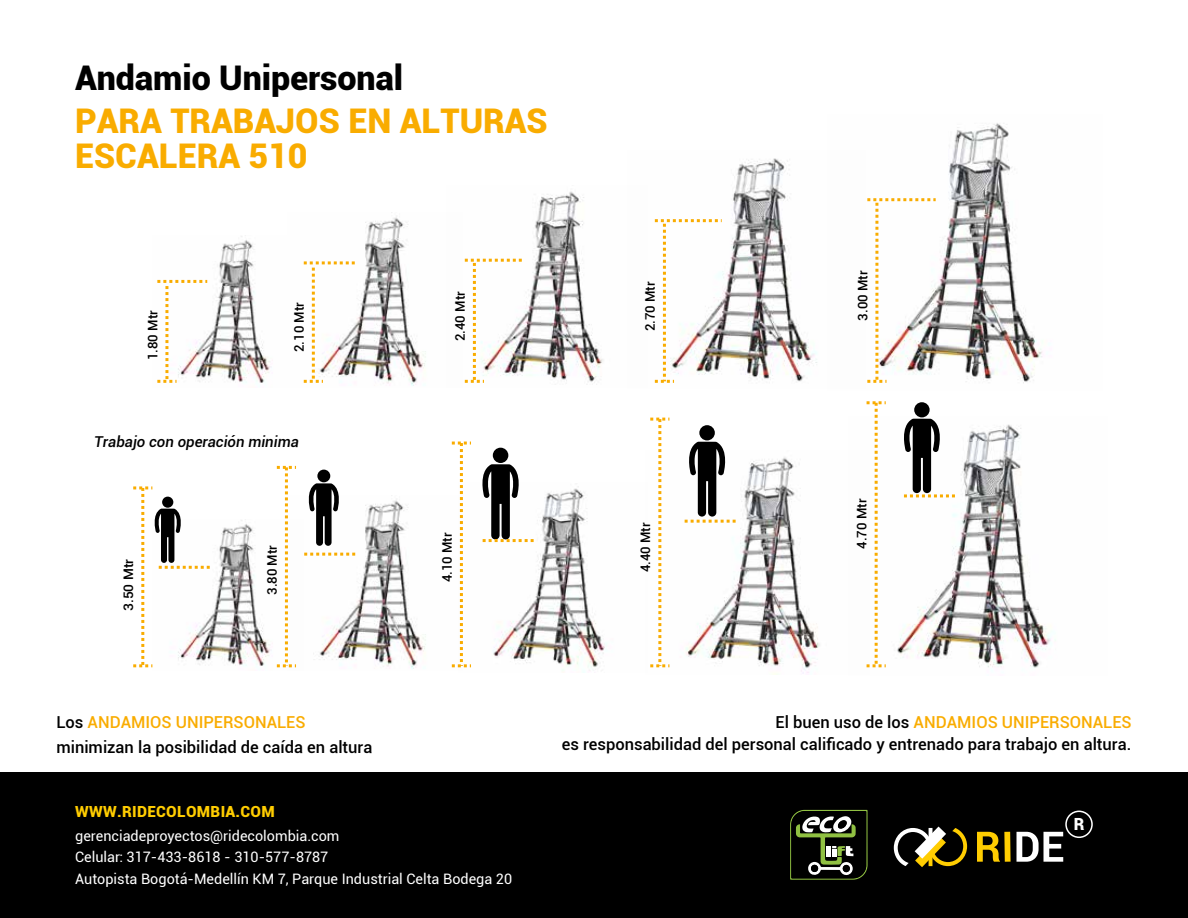
<style>
.page{position:relative;width:1188px;height:918px;background:#fff}
.page>*{position:absolute;margin:0;border:0;box-sizing:border-box;transform-origin:0 0}
.t1{font:900 34.05px/34.7px "Roboto";color:#f9ac00}
.t2{font:900 34.05px "Roboto";color:#000}
.t3{font:900 16.8px "Roboto";color:#fff}
.t4{font:500 16.5px/24.9px "Roboto";color:#000}
.t5{font:900 15.3px "Roboto";letter-spacing:.02em;color:#ffcd01}
.t6{font:italic 500 15px "Roboto";color:#000}
.t7{font:14.4px/21.6px "Roboto";color:#fff}
.t8{font:500 13.2px "Roboto";color:#000}
.t9{font:500 13.2px "Roboto";color:#000;scale:1.04 1}
.s1{color:#f9ac00}
</style>
<div class="page">
<div style="left:0;top:773px;width:1188px;height:145px;background:#000"></div>
<svg style="left:894px;top:827px;width:73px;height:40px"></svg>
<svg style="left:977px;top:832px;width:23px;height:30px"></svg>
<div style="left:1004px;top:832px;width:7px;height:30px;background:#ffcd01"></div>
<svg style="left:1017px;top:811px;width:76px;height:51px"></svg>
<svg style="left:790px;top:809px;width:78px;height:71px"></svg>
<img style="left:869px;top:416px;width:187px;height:252px">
<img style="left:650px;top:457px;width:219px;height:217px">
<img style="left:463px;top:486px;width:144px;height:187px">
<img style="left:304px;top:499px;width:157px;height:170px">
<img style="left:152px;top:520px;width:144px;height:148px">
<img style="left:936px;top:123px;width:107px;height:260px">
<img style="left:654px;top:158px;width:163px;height:225px">
<img style="left:464px;top:191px;width:139px;height:194px">
<img style="left:356px;top:212px;width:70px;height:174px">
<img style="left:157px;top:236px;width:147px;height:147px">
<svg style="left:465px;top:259px;width:59px;height:124px"></svg>
<svg style="left:304px;top:261px;width:52px;height:122px"></svg>
<svg style="left:157px;top:280px;width:50px;height:103px"></svg>
<svg style="left:655px;top:219px;width:67px;height:164px"></svg>
<svg style="left:867px;top:198px;width:69px;height:185px"></svg>
<svg style="left:452px;top:442px;width:19px;height:225px"></svg>
<svg style="left:277px;top:466px;width:19px;height:201px"></svg>
<svg style="left:650px;top:418px;width:19px;height:249px"></svg>
<div style="left:914px;top:402px;width:16px;height:15px;background:#000;border-radius:50%"></div>
<div style="left:699px;top:425px;width:16px;height:15px;background:#000;border-radius:50%"></div>
<div style="left:493px;top:448px;width:15px;height:15px;background:#000;border-radius:50%"></div>
<svg style="left:305px;top:483px;width:38px;height:63px"></svg>
<div style="left:317px;top:470px;width:13px;height:12px;background:#000;border-radius:50%"></div>
<svg style="left:867px;top:401px;width:19px;height:266px"></svg>
<svg style="left:478px;top:464px;width:56px;height:78px"></svg>
<svg style="left:304px;top:553px;width:52px;height:3px"></svg>
<svg style="left:133px;top:486px;width:77px;height:181px"></svg>
<svg style="left:685px;top:442px;width:51px;height:81px"></svg>
<svg style="left:900px;top:419px;width:56px;height:78px"></svg>
<h1 class="t2" style="left:75px;top:54px;width:329px">Andamio Unipersonal</h1>
<h1 class="t1" style="left:75px;top:102px;width:474px">PARA TRABAJOS EN ALTURAS<br>ESCALERA 510</h1>
<p class="t8" style="left:143px;top:360px;width:51px;rotate:-90deg">1.80 Mtr</p>
<p class="t8" style="left:290px;top:352px;width:51px;rotate:-90deg">2.10 Mtr</p>
<p class="t6" style="left:94px;top:431px;width:206px">Trabajo con operación minima</p>
<p class="t9" style="left:119px;top:611px;width:52px;rotate:-90deg">3.50 Mtr</p>
<p class="t8" style="left:263px;top:595px;width:51px;rotate:-90deg">3.80 Mtr</p>
<p class="t8" style="left:451px;top:341px;width:51px;rotate:-90deg">2.40 Mtr</p>
<p class="t8" style="left:438px;top:582px;width:51px;rotate:-90deg">4.10 Mtr</p>
<p class="t8" style="left:641px;top:331px;width:51px;rotate:-90deg">2.70 Mtr</p>
<p class="t8" style="left:853px;top:321px;width:51px;rotate:-90deg">3.00 Mtr</p>
<p class="t8" style="left:636px;top:572px;width:51px;rotate:-90deg">4.40 Mtr</p>
<p class="t8" style="left:853px;top:549px;width:51px;rotate:-90deg">4.70 Mtr</p>
<p class="t4" style="left:56px;top:710px;width:317px">Los <span class="s1">ANDAMIOS UNIPERSONALES </span>minimizan la posibilidad de caída en altura</p>
<p class="t4" style="left:562px;top:711px;width:571px;line-height:21.9px;text-align:right">El buen uso de los <span class="s1">ANDAMIOS UNIPERSONALES<br></span>es responsabilidad del personal calificado y entrenado para trabajo en altura.</p>
<p class="t5" style="left:75px;top:801px;width:201px">WWW.RIDECOLOMBIA.COM</p>
<p class="t7" style="left:75px;top:824px;width:438px">gerenciadeproyectos@ridecolombia.com<br>Celular: 317-433-8618 - 310-577-8787<br>Autopista Bogotá-Medellín KM 7, Parque Industrial Celta Bodega 20</p>
<p class="t3" style="left:1074px;top:812px;width:12px">R</p>
</div>
